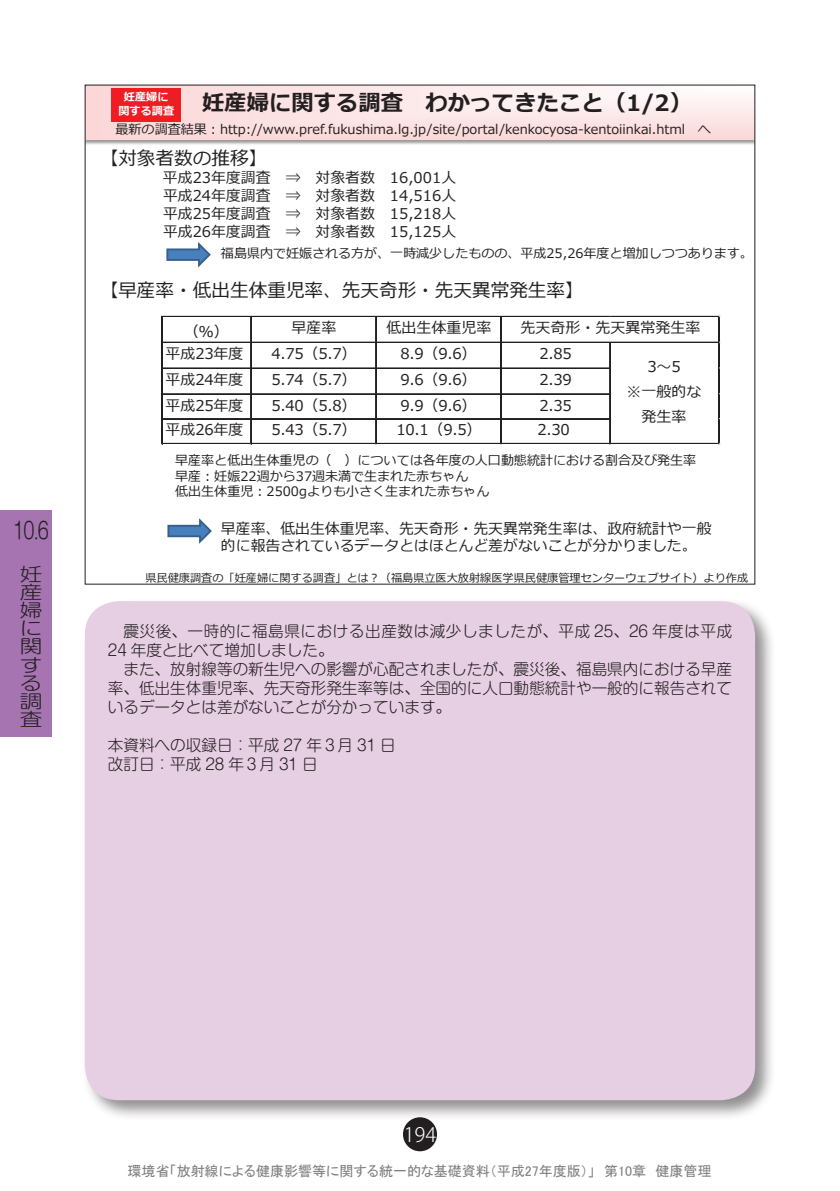
<style>
.page{position:relative;width:840px;height:1191px;background:#fff}
.page>*{position:absolute;margin:0;border:0;box-sizing:border-box;transform-origin:0 0}
.t1{font:300 22.6px "Shin M Go Pro";color:#231f20;scale:.8 1}
.t2{font:700 22.2px "Meiryo";color:#231f20}
.t3{font:300 19.8px "Koz Go Pro";color:#fff}
.t4{font:18.6px "Meiryo";color:#231f20}
.t5{font:300 18.2px/18.2px "Shin M Go Pro";color:#231f20;text-align:justify;scale:1.25 1}
.t6{font:300 15.6px/19.2px "Shin M Go Pro";color:#231f20}
.t7{font:300 15.6px "Shin M Go Pro";letter-spacing:.035em;color:#231f20}
.t8{font:14.8px/17.8px "Meiryo";color:#231f20}
.t9{font:14px "MS P Gothic";color:#808080}
.t10{font:13px/15.6px "Meiryo";color:#231f20}
.t11{font:11.2px "Meiryo";color:#231f20}
.t12{font:700 11.2px "Meiryo";color:#fff}
</style>
<div class="page">
<div style="left:81px;top:597px;width:694px;height:524px;background:#231f20;opacity:.5"></div>
<div style="left:85px;top:601px;width:669px;height:499px;background:#e7cfe3;border-radius:34px"></div>
<div style="left:0;top:510px;width:51px;height:227px;background:#a574b1"></div>
<div style="left:403px;top:1117px;width:34px;height:34px;background:#231f20;border-radius:50%"></div>
<svg style="left:87px;top:87px;width:665px;height:52px;fill:#fce3e4"></svg>
<svg style="left:166px;top:242px;width:45px;height:26px"></svg>
<svg style="left:167px;top:518px;width:45px;height:26px"></svg>
<div style="left:111px;top:88px;width:70px;height:34px;background:#ee1d23"></div>
<hr style="left:162px;top:316px;width:557px;height:1px;background:#231f20">
<hr style="left:162px;top:342px;width:557px;height:1px;background:#231f20">
<hr style="left:162px;top:367px;width:448px;height:1px;background:#231f20">
<hr style="left:162px;top:368px;width:448px;height:1px;background:#231f20">
<hr style="left:162px;top:393px;width:448px;height:1px;background:#231f20">
<hr style="left:162px;top:394px;width:448px;height:1px;background:#231f20">
<hr style="left:162px;top:418px;width:448px;height:1px;background:#231f20">
<hr style="left:161px;top:316px;width:1px;height:128px;background:#231f20">
<hr style="left:250px;top:317px;width:1px;height:127px;background:#231f20">
<hr style="left:375px;top:317px;width:1px;height:127px;background:#231f20">
<hr style="left:500px;top:317px;width:1px;height:127px;background:#231f20">
<hr style="left:609px;top:343px;width:1px;height:101px;background:#231f20">
<hr style="left:162px;top:443px;width:557px;height:1px;background:#231f20">
<hr style="left:717px;top:317px;width:1px;height:127px;background:#231f20">
<hr style="left:718px;top:317px;width:1px;height:127px;background:#231f20">
<p class="t1" style="left:13px;top:513px;width:46px">10.6</p>
<p class="t5" style="left:20px;top:563px;width:19px">妊産婦に関する調査</p>
<p class="t12" style="left:124px;top:89px;width:46px">妊産婦に</p>
<h2 class="t2" style="left:118px;top:88px;width:574px"><sub>関する調査</sub> 妊産婦に関する調査 わかってきたこと（1/2）</h2>
<p class="t10" style="left:115px;top:122px;width:596px">最新の調査結果：http://www.pref.fukushima.lg.jp/site/portal/kenkocyosa-kentoiinkai.html へ</p>
<p class="t4" style="left:100px;top:146px;width:169px">【対象者数の推移】</p>
<p class="t8" style="left:163px;top:170px;width:294px;text-align:justify">平成23年度調査 ⇒ 対象者数 16,001人平成24年度調査 ⇒ 対象者数 14,516人平成25年度調査 ⇒ 対象者数 15,218人平成26年度調査 ⇒ 対象者数 15,125人</p>
<p class="t10" style="left:221px;top:246px;width:533px">福島県内で妊娠される方が、一時減少したものの、平成25,26年度と増加しつつあります。</p>
<p class="t4" style="left:100px;top:277px;width:485px">【早産率・低出生体重児率、先天奇形・先天異常発生率】</p>
<p class="t8" style="left:291px;top:320px;width:46px">早産率</p>
<p class="t8" style="left:386px;top:320px;width:106px">低出生体重児率</p>
<p class="t8" style="left:520px;top:320px;width:181px">先天奇形・先天異常発生率</p>
<p class="t8" style="left:626px;top:355px;width:76px;line-height:24.8px;text-align:center">3～5<br>※一般的な発生率</p>
<p class="t8" style="left:184px;top:323px;width:46px">（％）</p>
<p class="t8" style="left:165px;top:345px;width:79px">平成23年度</p>
<p class="t8" style="left:271px;top:345px;width:86px">4.75（5.7）</p>
<p class="t8" style="left:400px;top:345px;width:77px">8.9（9.6）</p>
<p class="t8" style="left:539px;top:345px;width:34px">2.85</p>
<p class="t8" style="left:165px;top:371px;width:79px">平成24年度</p>
<p class="t8" style="left:271px;top:371px;width:86px">5.74（5.7）</p>
<p class="t8" style="left:400px;top:371px;width:77px">9.6（9.6）</p>
<p class="t8" style="left:539px;top:371px;width:34px">2.39</p>
<p class="t8" style="left:165px;top:397px;width:79px">平成25年度</p>
<p class="t8" style="left:271px;top:397px;width:86px">5.40（5.8）</p>
<p class="t8" style="left:400px;top:397px;width:77px">9.9（9.6）</p>
<p class="t8" style="left:539px;top:397px;width:34px">2.35</p>
<p class="t8" style="left:165px;top:422px;width:79px">平成26年度</p>
<p class="t8" style="left:271px;top:422px;width:86px">5.43（5.7）</p>
<p class="t8" style="left:396px;top:422px;width:86px">10.1（9.5）</p>
<p class="t8" style="left:537px;top:422px;width:34px">2.30</p>
<p class="t10" style="left:175px;top:453px;width:522px">早産率と低出生体重児の（ ）については各年度の人口動態統計における割合及び発生率早産：妊娠22週から37週未満で生まれた赤ちゃん<br>低出生体重児：2500gよりも小さく生まれた赤ちゃん</p>
<p class="t8" style="left:221px;top:520px;width:492px">早産率、低出生体重児率、先天奇形・先天異常発生率は、政府統計や一般的に報告されているデータとはほとんど差がないことが分かりました。</p>
<p class="t11" style="left:145px;top:570px;width:604px">県民健康調査の「妊産婦に関する調査」とは？（福島県立医大放射線医学県民健康管理センターウェブサイト）より作成</p>
<p class="t7" style="left:123px;top:618px;width:610px">震災後、一時的に福島県における出産数は減少しましたが、平成 25、26 年度は平成</p>
<p class="t6" style="left:108px;top:638px;width:227px">24 年度と比べて増加しました。</p>
<p class="t6" style="left:123px;top:657px;width:610px">また、放射線等の新生児への影響が心配されましたが、震災後、福島県内における早産</p>
<p class="t6" style="left:108px;top:676px;width:625px">率、低出生体重児率、先天奇形発生率等は、全国的に人口動態統計や一般的に報告されて</p>
<p class="t6" style="left:108px;top:695px;width:344px">いるデータとは差がないことが分かっています。</p>
<p class="t6" style="left:108px;top:734px;width:289px">本資料への収録日：平成 27 年３月 31 日改訂日：平成 28 年３月 31 日</p>
<p class="t3" style="left:403px;top:1121px;width:34px">194</p>
<p class="t9" style="left:127px;top:1164px;width:585px">環境省「放射線による健康影響等に関する統一的な基礎資料（平成27年度版）」 第10章 健康管理</p>
</div>
